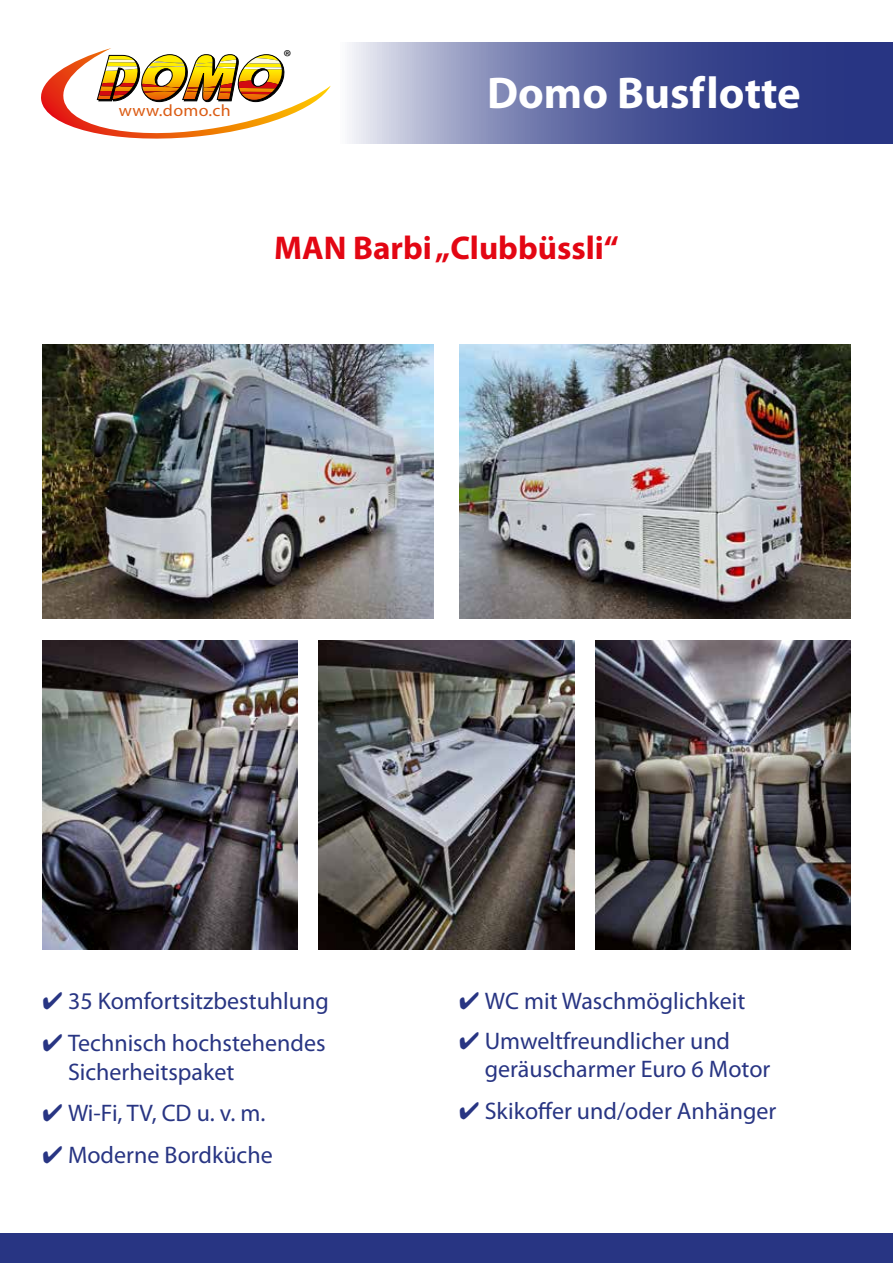
<style>
.page{position:relative;width:893px;height:1263px;background:#fff}
.page>*{position:absolute;margin:0;border:0;box-sizing:border-box;transform-origin:0 0}
.t1{font:700 44.7px "Myriad Pro";color:#fff}
.t2{font:700 33px "Myriad Pro";color:#e30613}
.t3{font:24px/28.8px "Myriad Pro";color:#283583}
.t4{font:18.9px "Myriad Pro";color:#000}
.t5{font:16.5px "Myriad Pro";letter-spacing:.02em;color:#db5c14;scale:1.08 1}
</style>
<div class="page">
<svg style="left:41px;top:48px;width:290px;height:91px"></svg>
<svg style="left:349px;top:43px;width:544px;height:101px"></svg>
<div style="left:0;top:1233px;width:893px;height:30px;background:#283583"></div>
<img style="left:43px;top:344px;width:391px;height:275px">
<img style="left:459px;top:344px;width:391px;height:275px">
<img style="left:43px;top:640px;width:255px;height:309px">
<img style="left:319px;top:640px;width:255px;height:309px">
<img style="left:595px;top:640px;width:255px;height:309px">
<p class="t5" style="left:119px;top:100px;width:105px">www.domo.ch</p>
<p class="t4" style="left:284px;top:45px;width:9px">®</p>
<h1 class="t1" style="left:487px;top:64px;width:315px">Domo Busflotte</h1>
<h2 class="t2" style="left:274px;top:227px;width:346px">MAN Barbi „Clubbüssli“</h2>
<p class="t3" style="left:43px;top:986px;width:288px">✔ 35 Komfortsitzbestuhlung</p>
<p class="t3" style="left:68px;top:1028px;width:259px;text-indent:-26px">✔ Technisch hochstehendes<br>Sicherheitspaket</p>
<p class="t3" style="left:43px;top:1098px;width:224px">✔ Wi-Fi, TV, CD u. v. m.</p>
<p class="t3" style="left:43px;top:1140px;width:232px">✔ Moderne Bordküche</p>
<p class="t3" style="left:459px;top:986px;width:288px">✔ WC mit Waschmöglichkeit</p>
<p class="t3" style="left:485px;top:1026px;width:287px;text-indent:-26px">✔ Umweltfreundlicher und geräuscharmer Euro 6 Motor</p>
<p class="t3" style="left:459px;top:1096px;width:319px">✔ Skikoffer und/oder Anhänger</p>
</div>
